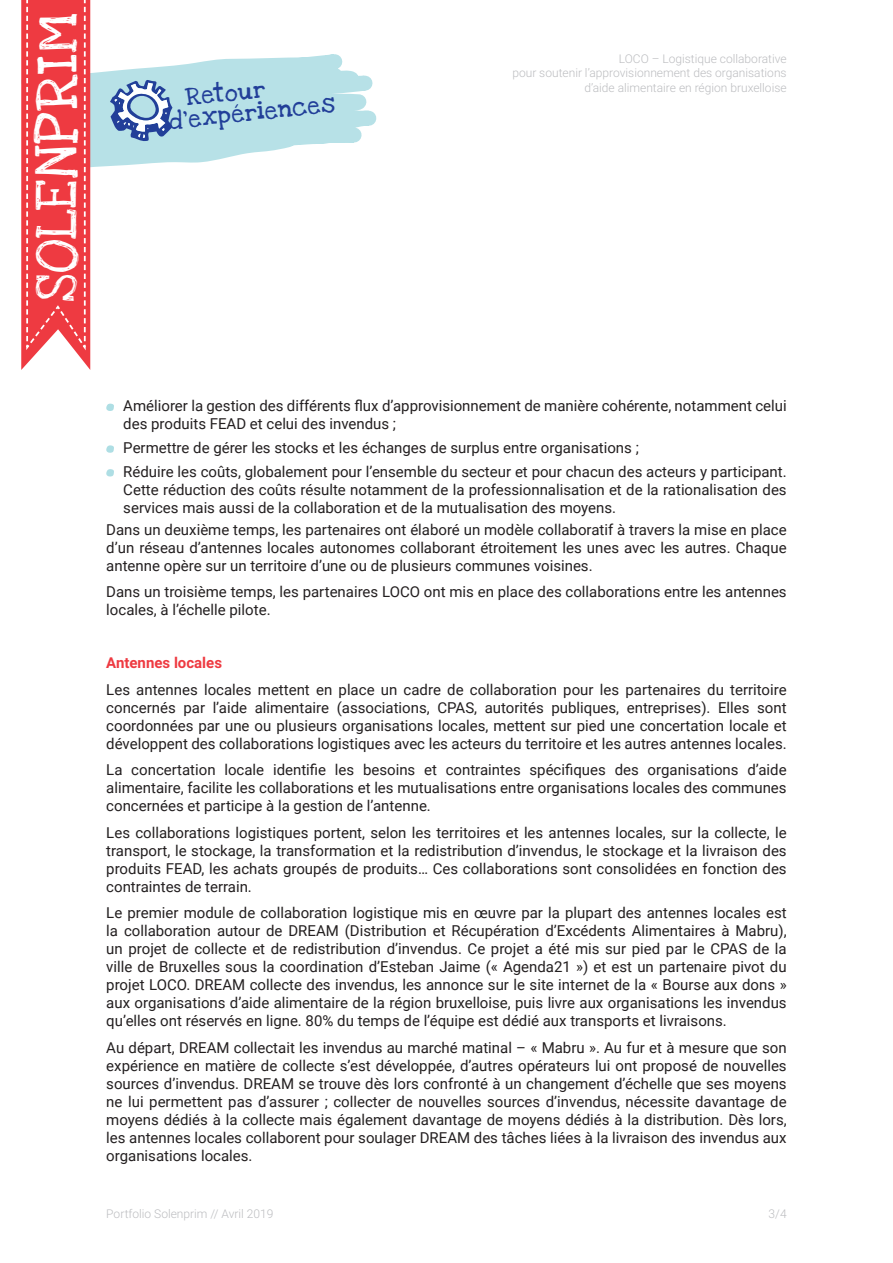
<style>
.page{position:relative;width:893px;height:1263px;background:#fff}
.page>*{position:absolute;margin:0;border:0;box-sizing:border-box;transform-origin:0 0}
.t1{font:43.2px "Love Ya Like A Sister";letter-spacing:.02em;color:#fff}
.t2{font:18px/21.6px "Love Ya Like A Sister Solid";color:#223f99}
.t3{font:15px/18px "Roboto";color:#231f20;text-align:justify}
.t4{font:700 15px "Roboto";color:#ee3a41}
.t5{font:300 12px/14.4px "Roboto";color:#bcbdc0;text-align:right}
</style>
<div class="page">
<svg style="left:106px;top:404px;width:8px;height:7px"></svg>
<svg style="left:106px;top:445px;width:8px;height:8px"></svg>
<svg style="left:106px;top:469px;width:8px;height:8px"></svg>
<svg style="left:21px;top:0;width:356px;height:370px"></svg>
<h1 class="t1" style="left:21px;top:302px;width:290px;rotate:-90deg">SOLENPRIM</h1>
<p class="t2" style="left:166px;top:89px;width:167px;text-indent:18px;rotate:-6deg">Retour d’expériences</p>
<p class="t5" style="left:512px;top:51px;width:276px">LOCO – Logistique collaborative<br>pour soutenir l’approvisionnement des organisations d’aide alimentaire en région bruxelloise</p>
<p class="t3" style="left:123px;top:396px;width:665px">Améliorer la gestion des différents flux d’approvisionnement de manière cohérente, notamment celui des produits FEAD et celui des invendus ;</p>
<p class="t3" style="left:123px;top:435px;width:665px;line-height:23.7px">Permettre de gérer les stocks et les échanges de surplus entre organisations ;<br>Réduire les coûts, globalement pour l’ensemble du secteur et pour chacun des acteurs y participant.</p>
<p class="t3" style="left:123px;top:480px;width:665px">Cette réduction des coûts résulte notamment de la professionnalisation et de la rationalisation des services mais aussi de la collaboration et de la mutualisation des moyens.</p>
<p class="t3" style="left:106px;top:520px;width:682px">Dans un deuxième temps, les partenaires ont élaboré un modèle collaboratif à travers la mise en place d’un réseau d’antennes locales autonomes collaborant étroitement les unes avec les autres. Chaque antenne opère sur un territoire d’une ou de plusieurs communes voisines.</p>
<p class="t3" style="left:106px;top:582px;width:682px">Dans un troisième temps, les partenaires LOCO ont mis en place des collaborations entre les antennes locales, à l’échelle pilote.</p>
<p class="t4" style="left:106px;top:652px;width:117px">Antennes locales</p>
<p class="t3" style="left:106px;top:680px;width:682px">Les antennes locales mettent en place un cadre de collaboration pour les partenaires du territoire concernés par l’aide alimentaire (associations, CPAS, autorités publiques, entreprises). Elles sont coordonnées par une ou plusieurs organisations locales, mettent sur pied une concertation locale et développent des collaborations logistiques avec les acteurs du territoire et les autres antennes locales.</p>
<p class="t3" style="left:106px;top:760px;width:682px">La concertation locale identifie les besoins et contraintes spécifiques des organisations d’aide alimentaire, facilite les collaborations et les mutualisations entre organisations locales des communes concernées et participe à la gestion de l’antenne.</p>
<p class="t3" style="left:106px;top:823px;width:682px">Les collaborations logistiques portent, selon les territoires et les antennes locales, sur la collecte, le transport, le stockage, la transformation et la redistribution d’invendus, le stockage et la livraison des produits FEAD, les achats groupés de produits… Ces collaborations sont consolidées en fonction des contraintes de terrain.</p>
<p class="t3" style="left:106px;top:903px;width:682px">Le premier module de collaboration logistique mis en œuvre par la plupart des antennes locales est la collaboration autour de DREAM (Distribution et Récupération d’Excédents Alimentaires à Mabru), un projet de collecte et de redistribution d’invendus. Ce projet a été mis sur pied par le CPAS de la ville de Bruxelles sous la coordination d’Esteban Jaime (« Agenda21 ») et est un partenaire pivot du projet LOCO. DREAM collecte des invendus, les annonce sur le site internet de la « Bourse aux dons » aux organisations d’aide alimentaire de la région bruxelloise, puis livre aux organisations les invendus qu’elles ont réservés en ligne. 80% du temps de l’équipe est dédié aux transports et livraisons.</p>
<p class="t3" style="left:106px;top:1038px;width:682px">Au départ, DREAM collectait les invendus au marché matinal – « Mabru ». Au fur et à mesure que son expérience en matière de collecte s’est développée, d’autres opérateurs lui ont proposé de nouvelles sources d’invendus. DREAM se trouve dès lors confronté à un changement d’échelle que ses moyens ne lui permettent pas d’assurer ; collecter de nouvelles sources d’invendus, nécessite davantage de moyens dédiés à la collecte mais également davantage de moyens dédiés à la distribution. Dès lors, les antennes locales collaborent pour soulager DREAM des tâches liées à la livraison des invendus aux organisations locales.</p>
<p class="t5" style="left:106px;top:1206px;width:169px">Portfolio Solenprim // Avril 2019</p>
<p class="t5" style="left:769px;top:1206px;width:20px">3/4</p>
</div>
